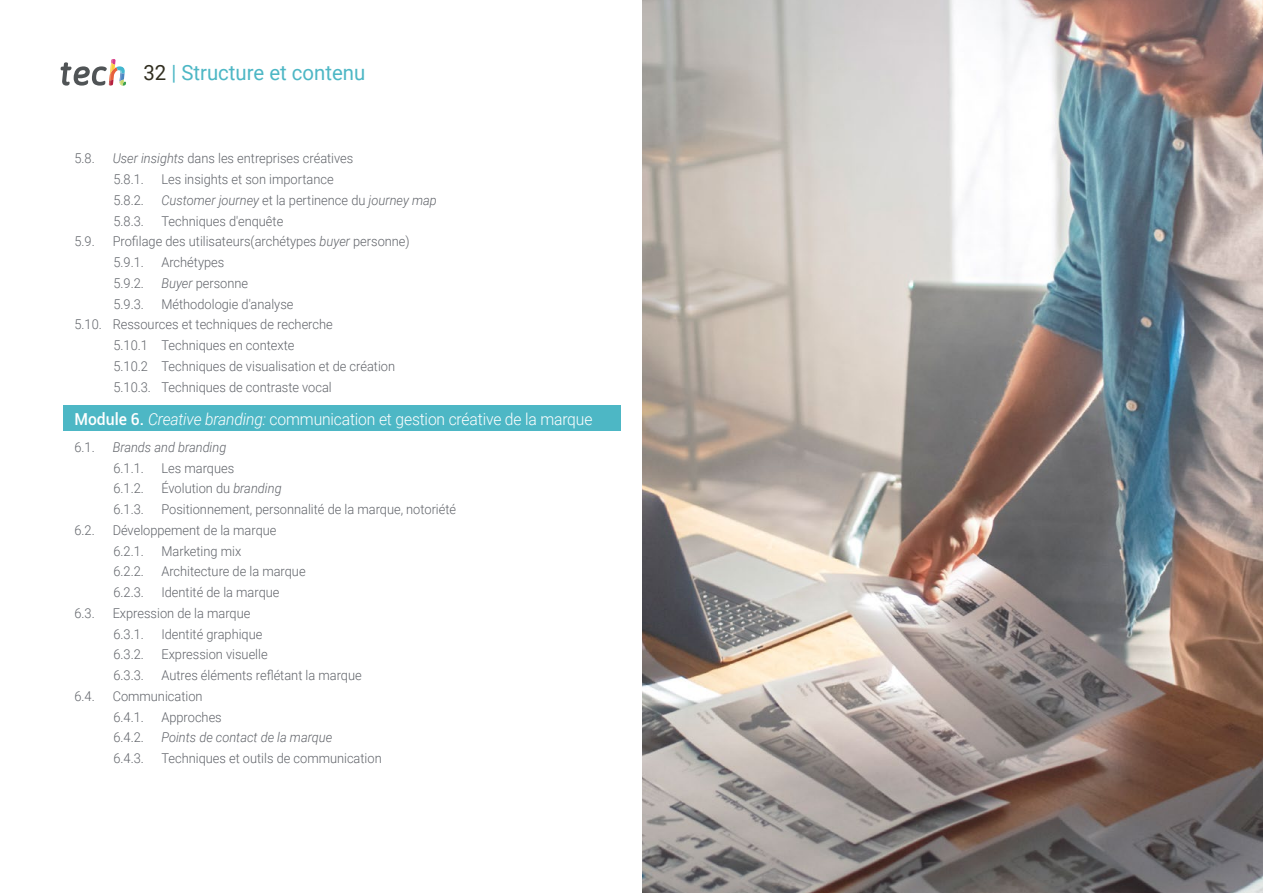
<style>
.page{position:relative;width:1263px;height:893px;background:#fff}
.page>*{position:absolute;margin:0;border:0;box-sizing:border-box;transform-origin:0 0}
.t1{font:21px "Roboto";color:#4db7c5}
.t2{font:300 16.5px "Roboto";letter-spacing:-.01em;color:#fff;scale:.95 1}
.t3{font:300 13.5px/20.7px "Roboto";color:#61646a;scale:.95 1}
.t4{font:italic 300 13.5px "Roboto";color:#61646a;scale:.95 1}
.s1{color:#312e20}
.s2{font-style:italic}
.s3{font-style:normal}
.s4{font-weight:500}
</style>
<div class="page">
<svg style="left:61px;top:59px;width:65px;height:27px"></svg>
<div style="left:63px;top:406px;width:558px;height:25px;background:#4db7c5"></div>
<img style="left:642px;top:0;width:621px;height:893px">
<h1 class="t1" style="left:144px;top:57px;width:223px"><span class="s1">32</span> | Structure et contenu</h1>
<p class="t3" style="left:74px;top:148px;width:23px">5.8.</p>
<p class="t3" style="left:113px;top:148px;width:255px"><span class="s2">User insights</span> dans les entreprises créatives<br>5.8.1.</p>
<p class="t3" style="left:161px;top:168px;width:183px">Les insights et son importance</p>
<p class="t3" style="left:113px;top:189px;width:34px">5.8.2.</p>
<p class="t4" style="left:161px;top:191px;width:291px">Customer journey <span class="s3">et la pertinence du</span> journey map</p>
<p class="t3" style="left:113px;top:210px;width:34px">5.8.3.</p>
<p class="t3" style="left:161px;top:210px;width:130px">Techniques d'enquête</p>
<p class="t3" style="left:74px;top:231px;width:23px">5.9.</p>
<p class="t3" style="left:113px;top:231px;width:314px">Profilage des utilisateurs(archétypes <span class="s2">buyer</span> personne)<br>5.9.1.</p>
<p class="t3" style="left:161px;top:251px;width:68px">Archétypes</p>
<p class="t3" style="left:113px;top:272px;width:34px">5.9.2.</p>
<p class="t3" style="left:161px;top:272px;width:93px"><span class="s2">Buyer</span> personne</p>
<p class="t3" style="left:113px;top:293px;width:34px">5.9.3.</p>
<p class="t3" style="left:161px;top:293px;width:140px">Méthodologie d'analyse</p>
<p class="t3" style="left:74px;top:314px;width:273px">5.10. Ressources et techniques de recherche</p>
<p class="t3" style="left:113px;top:334px;width:192px">5.10.1 Techniques en contexte</p>
<p class="t3" style="left:113px;top:355px;width:298px">5.10.2 Techniques de visualisation et de création</p>
<p class="t3" style="left:113px;top:376px;width:231px">5.10.3. Techniques de contraste vocal</p>
<p class="t2" style="left:74px;top:407px;width:547px"><span class="s4">Module 6.</span> <span class="s2">Creative branding:</span> communication et gestion créative de la marque</p>
<p class="t3" style="left:74px;top:436px;width:23px">6.1.</p>
<p class="t4" style="left:113px;top:438px;width:121px">Brands and branding</p>
<p class="t3" style="left:113px;top:457px;width:34px">6.1.1.</p>
<p class="t3" style="left:161px;top:457px;width:78px">Les marques</p>
<p class="t3" style="left:113px;top:478px;width:34px">6.1.2.</p>
<p class="t3" style="left:161px;top:478px;width:128px">Évolution du <span class="s2">branding</span></p>
<p class="t3" style="left:113px;top:498px;width:34px">6.1.3.</p>
<p class="t3" style="left:161px;top:498px;width:312px">Positionnement, personnalité de la marque, notoriété</p>
<p class="t3" style="left:74px;top:519px;width:23px">6.2.</p>
<p class="t3" style="left:113px;top:519px;width:174px">Développement de la marque<br>6.2.1.</p>
<p class="t3" style="left:161px;top:540px;width:85px">Marketing mix</p>
<p class="t3" style="left:113px;top:561px;width:34px">6.2.2.</p>
<p class="t3" style="left:161px;top:561px;width:153px">Architecture de la marque</p>
<p class="t3" style="left:113px;top:581px;width:34px">6.2.3.</p>
<p class="t3" style="left:161px;top:581px;width:126px">Identité de la marque</p>
<p class="t3" style="left:74px;top:602px;width:23px">6.3.</p>
<p class="t3" style="left:113px;top:602px;width:146px">Expression de la marque<br>6.3.1.</p>
<p class="t3" style="left:161px;top:623px;width:108px">Identité graphique</p>
<p class="t3" style="left:113px;top:644px;width:34px">6.3.2.</p>
<p class="t3" style="left:161px;top:644px;width:113px">Expression visuelle</p>
<p class="t3" style="left:113px;top:664px;width:34px">6.3.3.</p>
<p class="t3" style="left:161px;top:664px;width:212px">Autres éléments reflétant la marque</p>
<p class="t3" style="left:74px;top:685px;width:23px">6.4.</p>
<p class="t3" style="left:113px;top:685px;width:96px">Communication<br>6.4.1.</p>
<p class="t3" style="left:161px;top:706px;width:65px">Approches</p>
<p class="t3" style="left:113px;top:727px;width:34px">6.4.2.</p>
<p class="t4" style="left:161px;top:728px;width:181px">Points de contact de la marque</p>
<p class="t3" style="left:113px;top:747px;width:34px">6.4.3.</p>
<p class="t3" style="left:161px;top:747px;width:233px">Techniques et outils de communication</p>
</div>
